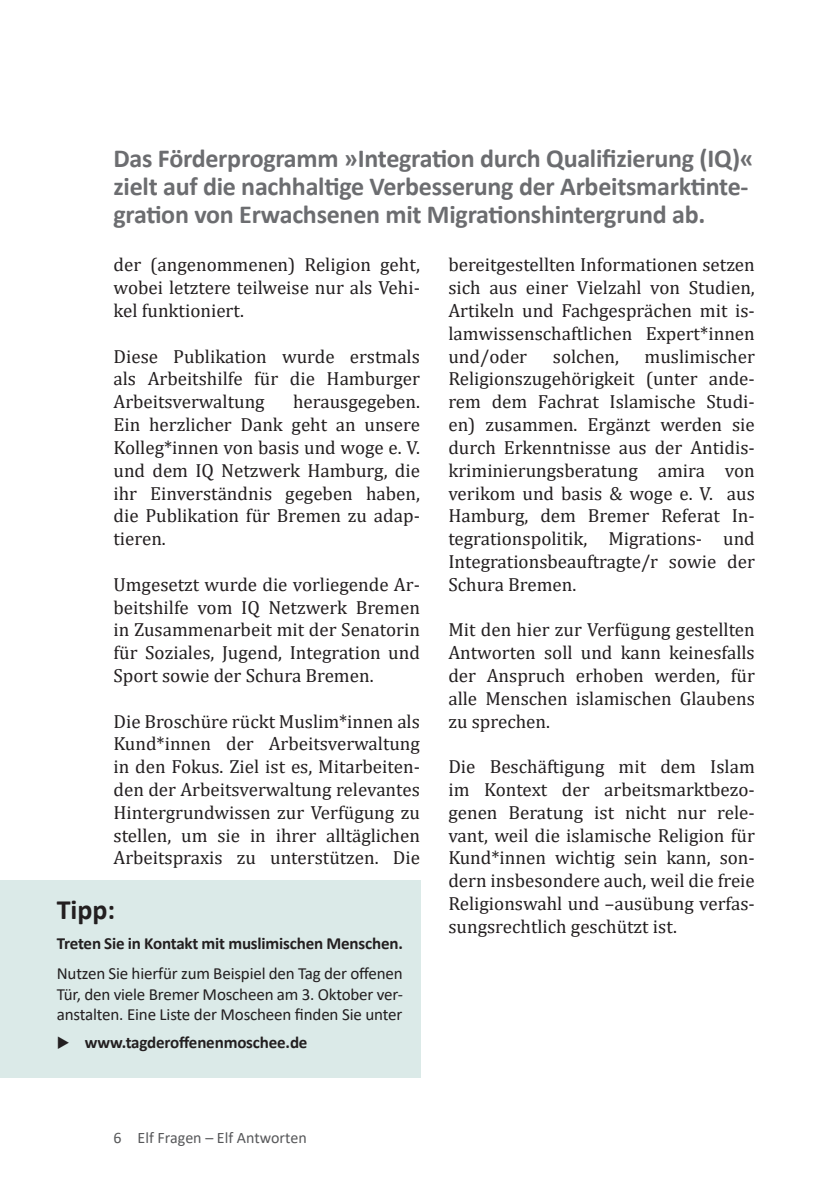
<style>
.page{position:relative;width:840px;height:1191px;background:#fff}
.page>*{position:absolute;margin:0;border:0;box-sizing:border-box;transform-origin:0 0}
.t1{font:700 28px "Calibri";color:#231f20}
.t2{font:700 26px/28px "Calibri";letter-spacing:-.01em;color:#6c6d70}
.t3{font:19px/22.8px "Cambria";color:#231f20;text-align:justify}
.t4{font:17px/20.4px "Calibri";letter-spacing:-.01em;color:#231f20;text-align:justify}
.t5{font:700 17px "Calibri";letter-spacing:-.01em;color:#231f20}
.t6{font:16px "Calibri";color:#57585a}
</style>
<div class="page">
<div style="left:0;top:880px;width:420px;height:197px;background:#dbeae8"></div>
<h2 class="t2" style="left:113px;top:144px;width:641px">Das Förderprogramm »Integration durch Qualifizierung (IQ)« zielt auf die nachhaltige Verbesserung der Arbeitsmarktinte&shy;gration von Erwachsenen mit Migrationshintergrund ab.</h2>
<p class="t3" style="left:113px;top:253px;width:308px">der (angenommenen) Religion geht, wobei letztere teilweise nur als Vehi&shy;kel funktioniert.</p>
<p class="t3" style="left:113px;top:345px;width:308px">Diese Publikation wurde erstmals als Arbeitshilfe für die Hamburger Arbeitsverwaltung</p>
<p class="t3" style="left:448px;top:253px;width:308px">bereitgestellten Informationen setzen sich aus einer Vielzahl von Studien, Artikeln und Fachgesprächen mit is&shy;lamwissenschaftlichen Expert*innen und/oder</p>
<p class="t3" style="left:448px;top:345px;width:308px;text-indent:196px">muslimischer Religionszugehörigkeit (unter ande&shy;rem dem Fachrat Islamische Studi&shy;en) zusammen. Ergänzt werden sie durch Erkenntnisse aus der Antidis&shy;kriminierungsberatung amira von verikom und basis &amp; woge e. V. aus Hamburg, dem Bremer Referat In&shy;tegrationspolitik, Migrations- und Integrationsbeauftragte/r sowie der Schura Bremen.</p>
<p class="t3" style="left:448px;top:618px;width:308px">Mit den hier zur Verfügung gestellten Antworten soll und kann keinesfalls der Anspruch erhoben werden, für alle Menschen islamischen Glaubens zu sprechen.</p>
<p class="t3" style="left:448px;top:755px;width:308px">Die Beschäftigung mit dem Islam im Kontext der arbeitsmarktbezo&shy;genen Beratung ist nicht nur rele&shy;vant, weil die islamische Religion für Kund*innen wichtig sein kann, son&shy;dern insbesondere auch, weil die freie Religionswahl und –ausübung verfas&shy;sungsrechtlich geschützt ist.</p>
<p class="t3" style="left:552px;top:345px;width:68px">solchen,</p>
<p class="t3" style="left:113px;top:390px;width:308px;text-indent:179px">herausgegeben.<br>Ein herzlicher Dank geht an unsere Kolleg*innen von basis und woge e. V. und dem IQ Netzwerk Hamburg, die ihr Einverständnis gegeben haben, die Publikation für Bremen zu adap&shy;tieren.</p>
<p class="t3" style="left:113px;top:573px;width:308px">Umgesetzt wurde die vorliegende Ar&shy;beitshilfe vom IQ Netzwerk Bremen in Zusammenarbeit mit der Senatorin für Soziales, Jugend, Integration und Sport sowie der Schura Bremen.</p>
<p class="t3" style="left:113px;top:709px;width:308px">Die Broschüre rückt Muslim*innen als Kund*innen der Arbeitsverwaltung in den Fokus. Ziel ist es, Mitarbeiten&shy;den der Arbeitsverwaltung relevantes Hintergrundwissen zur Verfügung zu stellen, um sie in ihrer alltäglichen Arbeitspraxis zu unterstützen. Die</p>
<h1 class="t1" style="left:57px;top:889px;width:60px">Tipp:</h1>
<p class="t5" style="left:57px;top:931px;width:347px">Treten Sie in Kontakt mit muslimischen Menschen.</p>
<p class="t4" style="left:57px;top:963px;width:347px">Nutzen Sie hierfür zum Beispiel den Tag der offenen Tür, den viele Bremer Moscheen am 3. Oktober ver&shy;anstalten. Eine Liste der Moscheen finden Sie unter</p>
<p class="t5" style="left:57px;top:1030px;width:252px">◆ www.tagderoffenenmoschee.de</p>
<p class="t6" style="left:113px;top:1126px;width:195px">6 Elf Fragen – Elf Antworten</p>
</div>
